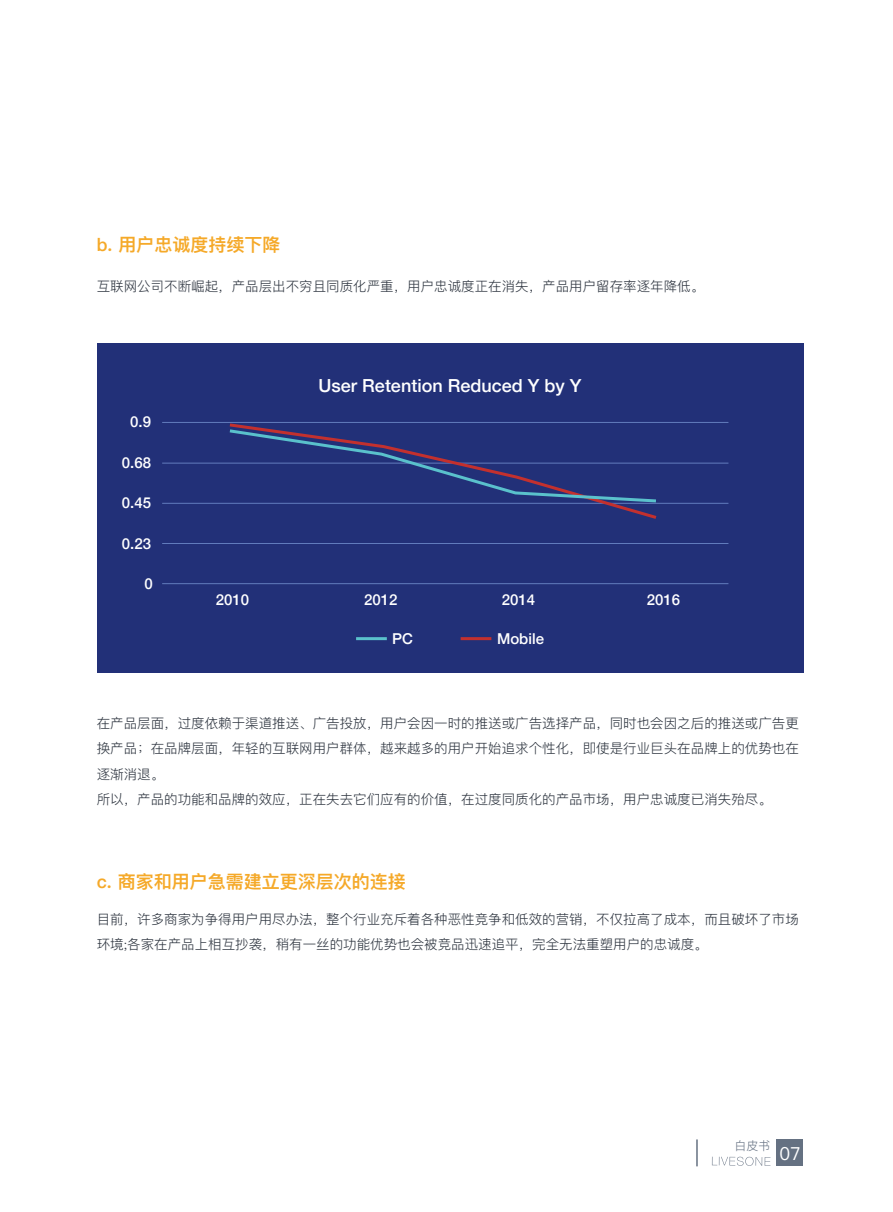
<style>
.page{position:relative;width:893px;height:1212px;background:#fff}
.page>*{position:absolute;margin:0;border:0;box-sizing:border-box;transform-origin:0 0}
.t1{font:600 18px "Ping Fang SC";color:#f5a929}
.t2{font:500 18px "Helvetica Neue";color:#fff}
.t3{font:18px "Ping Fang SC";color:#fff}
.t4{font:500 15px "Helvetica Neue";color:#fff}
.t5{font:300 13.5px/25.2px "Ping Fang SC";color:#2c333e}
.t6{font:300 12px "Ping Fang SC";color:#657182}
</style>
<div class="page">
<div style="left:97px;top:343px;width:706px;height:329px;background:#223078"></div>
<hr style="left:162px;top:463px;width:566px;height:1px;background:#627cbd">
<hr style="left:162px;top:503px;width:566px;height:1px;background:#627cbd">
<hr style="left:162px;top:422px;width:566px;height:1px;background:#627cbd">
<hr style="left:162px;top:543px;width:566px;height:1px;background:#627cbd">
<hr style="left:162px;top:583px;width:566px;height:1px;background:#627cbd">
<hr style="left:356px;top:637px;width:31px;height:3px;background:#5ac1cc">
<hr style="left:461px;top:637px;width:30px;height:3px;background:#c3302e">
<svg style="left:229px;top:423px;width:431px;height:96px"></svg>
<svg style="left:226px;top:427px;width:433px;height:77px"></svg>
<svg style="left:712px;top:1157px;width:58px;height:9px"></svg>
<div style="left:776px;top:1139px;width:27px;height:27px;background:#657182"></div>
<hr style="left:696px;top:1139px;width:2px;height:27px;background:#657182">
<h1 class="t1" style="left:97px;top:234px;width:185px">b. 用户忠诚度持续下降</h1>
<p class="t5" style="left:97px;top:273px;width:609px">互联网公司不断崛起，产品层出不穷且同质化严重，用户忠诚度正在消失，产品用户留存率逐年降低。</p>
<p class="t4" style="left:130px;top:410px;width:22px">0.9</p>
<p class="t4" style="left:122px;top:450px;width:31px">0.68</p>
<p class="t4" style="left:122px;top:490px;width:31px">0.45</p>
<p class="t4" style="left:122px;top:531px;width:31px">0.23</p>
<p class="t4" style="left:145px;top:572px;width:10px">0</p>
<h1 class="t2" style="left:319px;top:371px;width:264px">User Retention Reduced Y by Y</h1>
<p class="t4" style="left:216px;top:588px;width:35px">2010</p>
<p class="t4" style="left:364px;top:588px;width:35px">2012</p>
<p class="t4" style="left:502px;top:588px;width:35px">2014</p>
<p class="t4" style="left:647px;top:588px;width:35px">2016</p>
<p class="t4" style="left:392px;top:626px;width:22px">PC</p>
<p class="t4" style="left:497px;top:626px;width:48px">Mobile</p>
<p class="t5" style="left:97px;top:710px;width:703px">在产品层面，过度依赖于渠道推送、广告投放，用户会因一时的推送或广告选择产品，同时也会因之后的推送或广告更换产品；在品牌层面，年轻的互联网用户群体，越来越多的用户开始追求个性化，即使是行业巨头在品牌上的优势也在逐渐消退。<br>所以，产品的功能和品牌的效应，正在失去它们应有的价值，在过度同质化的产品市场，用户忠诚度已消失殆尽。</p>
<h1 class="t1" style="left:97px;top:870px;width:311px">c. 商家和用户急需建立更深层次的连接</h1>
<p class="t5" style="left:97px;top:906px;width:703px">目前，许多商家为争得用户用尽办法，整个行业充斥着各种恶性竞争和低效的营销，不仅拉高了成本，而且破坏了市场环境;各家在产品上相互抄袭，稍有一丝的功能优势也会被竞品迅速追平，完全无法重塑用户的忠诚度。</p>
<p class="t6" style="left:734px;top:1138px;width:37px">白皮书</p>
<h1 class="t3" style="left:780px;top:1142px;width:22px">07</h1>
</div>
